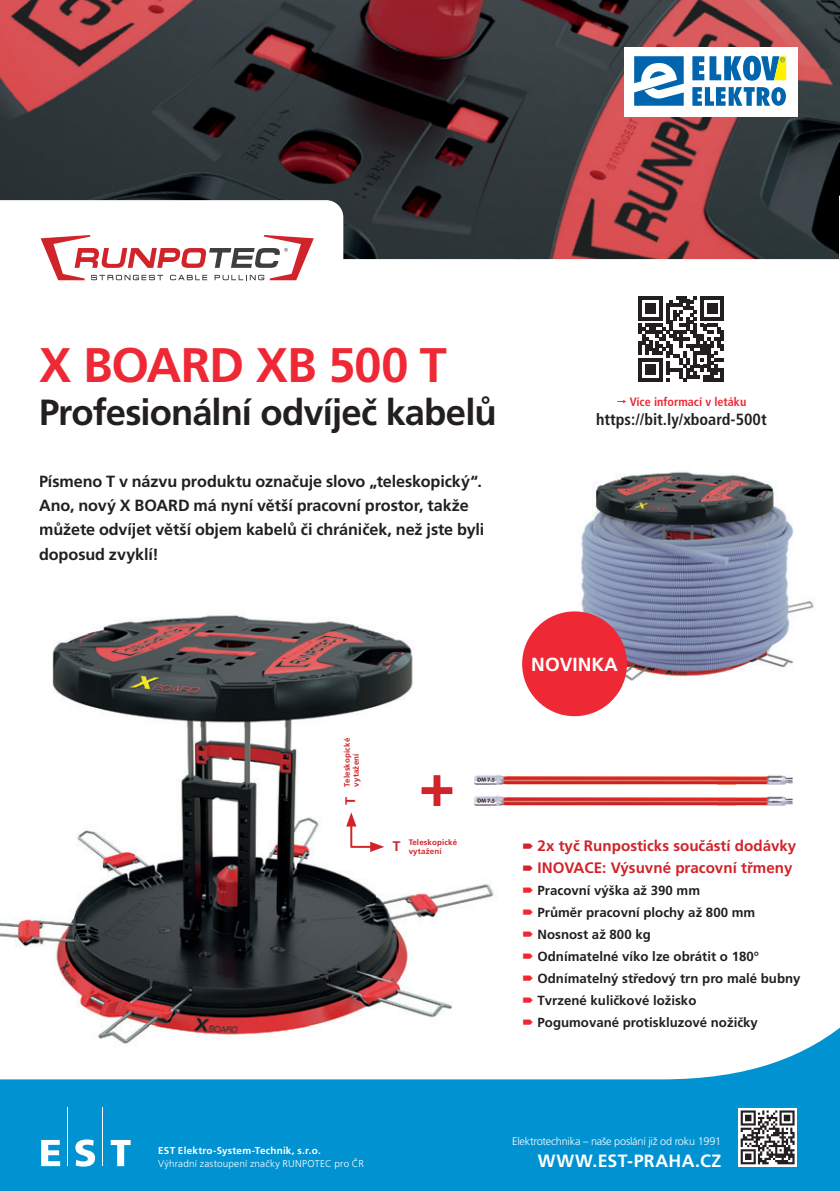
<style>
.page{position:relative;width:840px;height:1191px;background:#fff}
.page>*{position:absolute;margin:0;border:0;box-sizing:border-box;transform-origin:0 0}
.t1{font:700 48.6px "Frutiger LT Pro";letter-spacing:-.025em;color:#ee2834}
.t2{font:700 36.4px "Frutiger LT Pro";letter-spacing:-.025em;color:#231f20}
.t3{font:700 19px "Frutiger LT Pro";color:#fff}
.t4{font:700 17.8px "Frutiger LT Pro";letter-spacing:.015em;color:#fff}
.t5{font:700 16.2px/24.2px "Frutiger LT Pro";letter-spacing:-.005em;color:#231f20}
.t6{font:700 condensed 16.2px "Frutiger LT Pro";color:#231f20}
.t7{font:700 15.2px/22px "Frutiger LT Pro";color:#d1232a}
.t8{font:700 13.2px/22px "Frutiger LT Pro";color:#231f20}
.t9{font:700 condensed 12.2px "Frutiger LT Pro";color:#ee2834}
.t10{font:300 11px "Frutiger LT Pro";letter-spacing:-.02em;color:#fff}
.t11{font:300 10px "Frutiger LT Pro";letter-spacing:.015em;color:#fff}
.t12{font:700 10px "Frutiger LT Pro";letter-spacing:.025em;color:#fff}
.t13{font:700 8px/9px "Frutiger LT Pro";letter-spacing:.02em;color:#d1232a}
</style>
<div class="page">
<svg style="left:0;top:1028px;width:839px;height:163px;fill:#0092d1"></svg>
<svg style="left:738px;top:1108px;width:58px;height:58px"></svg>
<svg style="left:740px;top:1110px;width:54px;height:54px"></svg>
<svg style="left:41px;top:1140px;width:19px;height:26px"></svg>
<svg style="left:75px;top:1139px;width:20px;height:27px"></svg>
<svg style="left:111px;top:1140px;width:20px;height:26px"></svg>
<hr style="left:68px;top:1107px;width:1px;height:59px;background:#fff">
<hr style="left:102px;top:1107px;width:1px;height:59px;background:#fff">
<img style="left:581px;top:471px;width:233px;height:219px">
<img style="left:559px;top:0;width:280px;height:259px">
<img style="left:279px;top:0;width:280px;height:259px">
<img style="left:0;top:0;width:279px;height:200px">
<img style="left:490px;top:252px;width:30px;height:7px">
<div style="left:538px;top:1017px;width:219px;height:13px;background:#fff"></div>
<svg style="left:0;top:200px;width:343px;height:81px"></svg>
<svg style="left:41px;top:235px;width:272px;height:45px"></svg>
<svg style="left:638px;top:296px;width:85px;height:86px"></svg>
<img style="left:0;top:615px;width:497px;height:434px">
<hr style="left:350px;top:823px;width:2px;height:23px;background:#d1232a">
<svg style="left:346px;top:812px;width:10px;height:14px"></svg>
<hr style="left:350px;top:846px;width:23px;height:2px;background:#d1232a">
<svg style="left:370px;top:841px;width:14px;height:11px"></svg>
<div style="left:522px;top:611px;width:104px;height:105px;background:#ee2834;border-radius:50%"></div>
<img style="left:474px;top:774px;width:242px;height:10px">
<img style="left:734px;top:775px;width:58px;height:9px">
<img style="left:716px;top:776px;width:18px;height:8px">
<img style="left:474px;top:795px;width:318px;height:10px">
<img style="left:716px;top:795px;width:18px;height:10px">
<svg style="left:420px;top:773px;width:33px;height:34px"></svg>
<div style="left:623px;top:47px;width:174px;height:70px;background:#fff"></div>
<svg style="left:634px;top:56px;width:49px;height:50px"></svg>
<svg style="left:692px;top:87px;width:93px;height:19px"></svg>
<svg style="left:692px;top:56px;width:93px;height:25px"></svg>
<svg style="left:839px;top:1027px;width:1px;height:164px"></svg>
<svg style="left:345px;top:797px;width:10px;height:7px"></svg>
<svg style="left:392px;top:841px;width:8px;height:10px"></svg>
<h1 class="t1" style="left:39px;top:336px;width:409px">X BOARD XB 500 T</h1>
<h2 class="t2" style="left:39px;top:391px;width:459px">Profesionální odvíječ kabelů</h2>
<p class="t5" style="left:39px;top:469px;width:446px">Písmeno T v názvu produktu označuje slovo „teleskopický“.<br>Ano, nový X BOARD má nyní větší pracovní prostor, takže můžete odvíjet větší objem kabelů či chrániček, než jste byli doposud zvyklí!</p>
<p class="t13" style="left:342px;top:786px;width:50px;rotate:-90deg">Teleskopické vytažení</p>
<p class="t13" style="left:408px;top:837px;width:50px">Teleskopické vytažení</p>
<p class="t9" style="left:629px;top:394px;width:118px">Více informací v letáku</p>
<p class="t6" style="left:595px;top:410px;width:172px">https://bit.ly/xboard-500t</p>
<h3 class="t3" style="left:531px;top:653px;width:88px">NOVINKA</h3>
<p class="t7" style="left:537px;top:835px;width:260px">2x tyč Runposticks součástí dodávky<br>INOVACE: Výsuvné pracovní třmeny</p>
<p class="t8" style="left:537px;top:879px;width:264px">Pracovní výška až 390 mm<br>Průměr pracovní plochy až 800 mm<br>Nosnost až 800 kg<br>Odnímatelné víko lze obrátit o 180°<br>Odnímatelný středový trn pro malé bubny<br>Tvrzené kuličkové ložisko<br>Pogumované protiskluzové nožičky</p>
<p class="t10" style="left:512px;top:1134px;width:210px">Elektrotechnika – naše poslání již od roku 1991</p>
<p class="t12" style="left:158px;top:1144px;width:164px">EST Elektro-System-Technik, s.r.o.</p>
<p class="t11" style="left:158px;top:1157px;width:207px">Výhradní zastoupení značky RUNPOTEC pro ČR</p>
<h3 class="t4" style="left:537px;top:1150px;width:185px">WWW.EST-PRAHA.CZ</h3>
</div>
